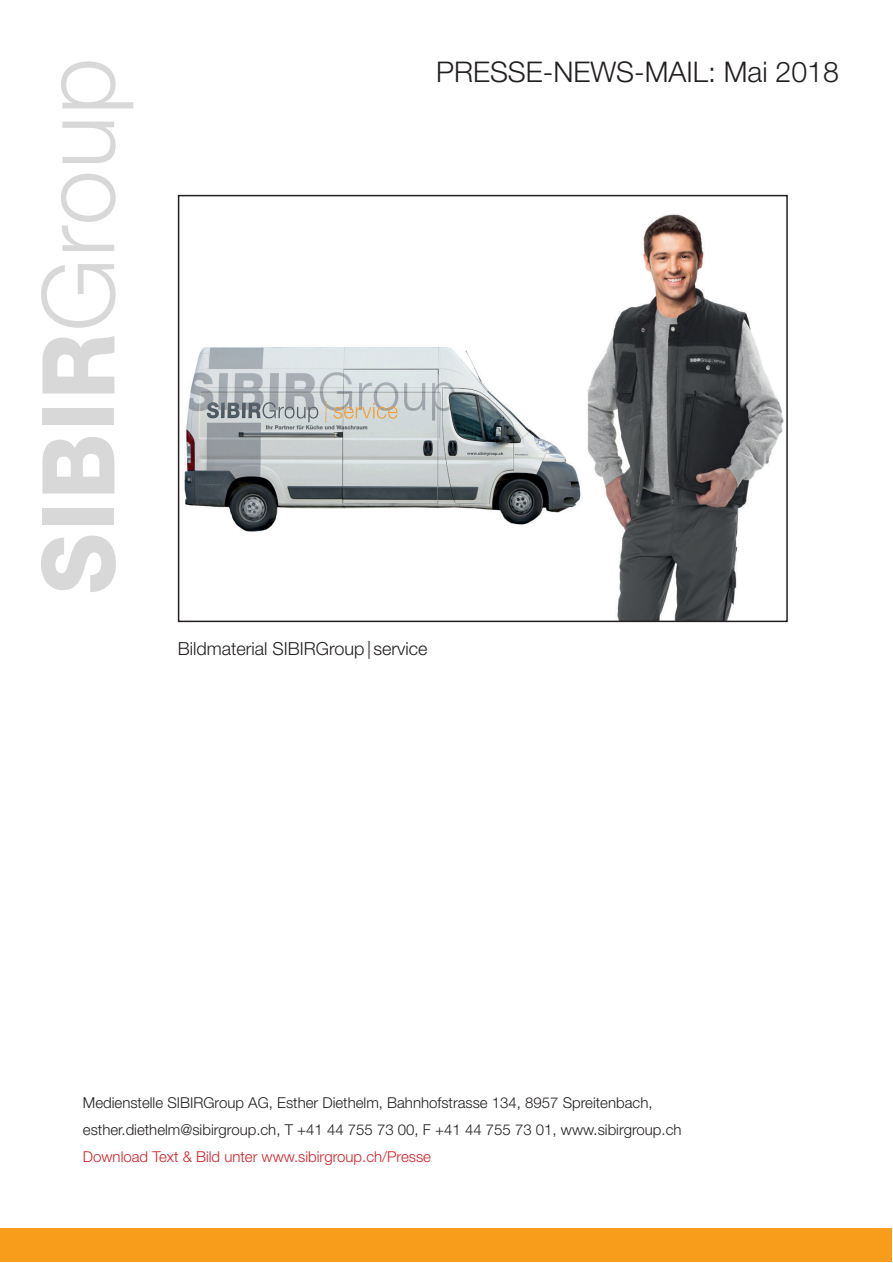
<style>
.page{position:relative;width:893px;height:1263px;background:#fff}
.page>*{position:absolute;margin:0;border:0;box-sizing:border-box;transform-origin:0 0}
.t1{font:300 28.5px "Helvetica Neue LT Std";color:#231f20}
.t2{font:300 18px "Helvetica Neue LT Std";color:#231f20}
.t3{font:300 15px/27px "Helvetica Neue LT Std";color:#231f20}
.t4{font:300 15px "Helvetica Neue LT Std";color:#d1232a}
</style>
<div class="page">
<div style="left:1px;top:1229px;width:891px;height:33px;background:#f89c1c"></div>
<svg style="left:41px;top:264px;width:75px;height:64px"></svg>
<svg style="left:61px;top:174px;width:55px;height:77px"></svg>
<svg style="left:62px;top:122px;width:54px;height:41px"></svg>
<svg style="left:61px;top:61px;width:72px;height:47px"></svg>
<svg style="left:41px;top:535px;width:75px;height:57px"></svg>
<div style="left:42px;top:508px;width:72px;height:17px;background:#d8d8d9"></div>
<svg style="left:42px;top:437px;width:72px;height:57px"></svg>
<div style="left:42px;top:408px;width:72px;height:17px;background:#d8d8d9"></div>
<svg style="left:42px;top:336px;width:72px;height:58px"></svg>
<img style="left:184px;top:214px;width:600px;height:405px">
<div style="left:178px;top:195px;width:610px;height:427px;border:2px solid #231f20"></div>
<p class="t1" style="left:436px;top:54px;width:404px">PRESSE-NEWS-MAIL: Mai 2018</p>
<p class="t2" style="left:178px;top:637px;width:251px">Bildmaterial SIBIRGroup| service</p>
<p class="t3" style="left:83px;top:1089px;width:600px">Medienstelle SIBIRGroup AG, Esther Diethelm, Bahnhofstrasse 134, 8957 Spreitenbach, esther.diethelm@sibirgroup.ch, T +41 44 755 73 00, F +41 44 755 73 01, www.sibirgroup.ch</p>
<p class="t4" style="left:83px;top:1147px;width:350px">Download Text &amp; Bild unter www.sibirgroup.ch/Presse</p>
</div>
